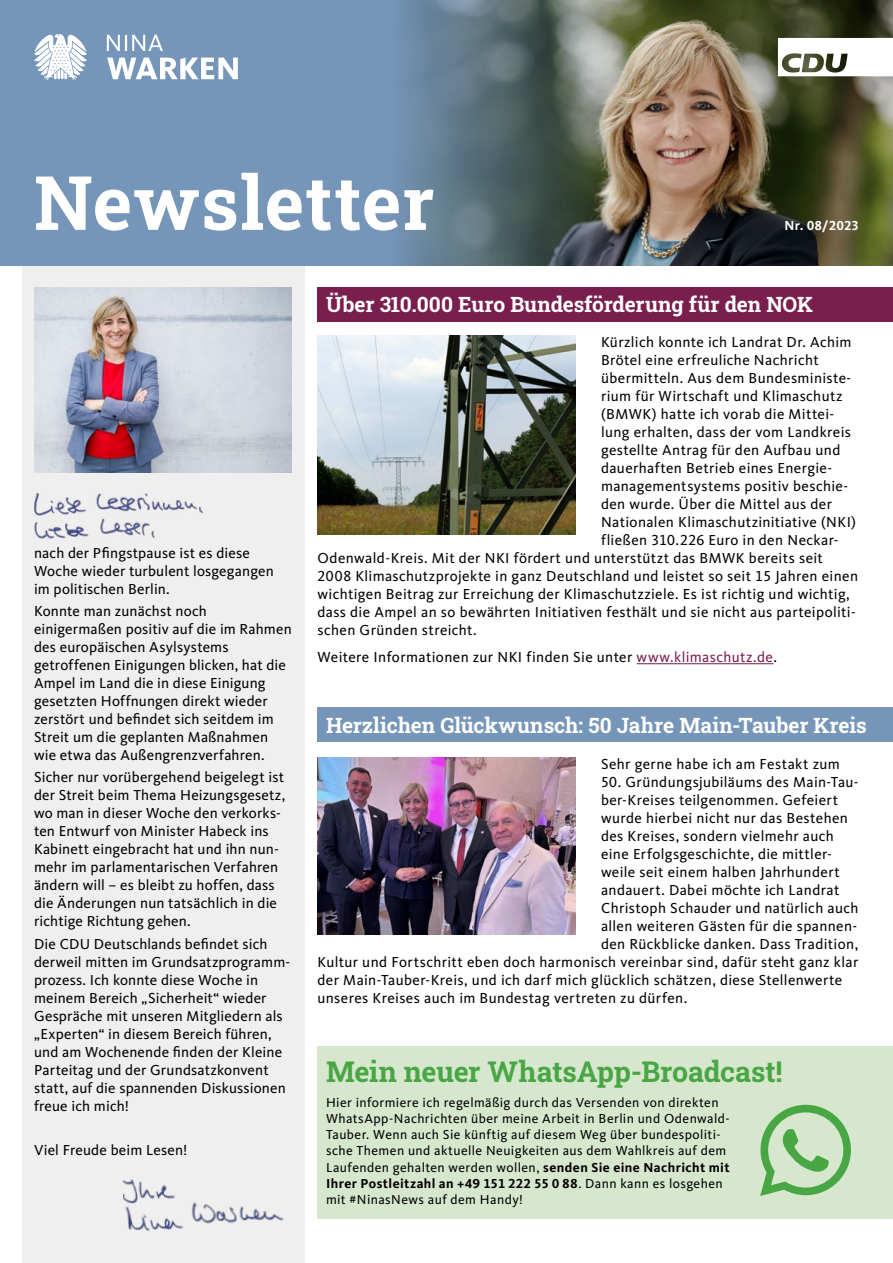
<style>
.page{position:relative;width:893px;height:1263px;background:#fff}
.page>*{position:absolute;margin:0;border:0;box-sizing:border-box;transform-origin:0 0}
.t1{font:75px "Roboto Slab";letter-spacing:.01em;color:#fff}
.t2{font:28.5px "Roboto Slab";letter-spacing:-.01em;color:#49a644}
.t3{font:21px "Roboto Slab";letter-spacing:-.005em;color:#fff}
.t4{font:15px/18px "CDU Kievit Tab";letter-spacing:.02em;color:#000}
.t5{font:13.5px/16.2px "CDU Kievit Tab";letter-spacing:.03em;color:#000}
.t6{font:700 13.5px "CDU Kievit Tab";letter-spacing:.04em;color:#fff}
.s1{color:#7a1e4e}
.s2{font-weight:700}
</style>
<div class="page">
<div style="left:317px;top:1046px;width:576px;height:172px;background:#d7e7ce"></div>
<div style="left:317px;top:287px;width:576px;height:35px;background:#7a1e4e"></div>
<div style="left:317px;top:707px;width:576px;height:35px;background:#7696b9"></div>
<div style="left:22px;top:244px;width:283px;height:1019px;background:#efefef"></div>
<img style="left:34px;top:493px;width:169px;height:45px">
<img style="left:122px;top:1179px;width:162px;height:52px">
<hr style="left:637px;top:663px;width:137px;height:1px;background:#7a1e4e">
<img style="left:317px;top:336px;width:258px;height:198px">
<img style="left:317px;top:757px;width:258px;height:178px">
<svg style="left:760px;top:1105px;width:91px;height:91px"></svg>
<img style="left:34px;top:287px;width:258px;height:185px">
<img style="left:0;top:0;width:893px;height:266px">
<svg style="left:34px;top:34px;width:53px;height:46px"></svg>
<svg style="left:107px;top:58px;width:131px;height:21px"></svg>
<svg style="left:107px;top:35px;width:56px;height:16px"></svg>
<svg style="left:778px;top:38px;width:115px;height:38px"></svg>
<p class="t1" style="left:34px;top:151px;width:402px">Newsletter</p>
<p class="t6" style="left:784px;top:217px;width:76px">Nr. 08/2023</p>
<p class="t4" style="left:34px;top:544px;width:241px">nach der Pfingstpause ist es diese<br>Woche wieder turbulent losgegangen im politischen Berlin.</p>
<p class="t4" style="left:34px;top:602px;width:259px">Konnte man zunächst noch einigermaßen positiv auf die im Rahmen des europäischen Asylsystems getroffenen Einigungen blicken, hat die Ampel im Land die in diese Einigung gesetzten Hoffnungen direkt wieder zerstört und befindet sich seitdem im Streit um die geplanten Maßnahmen wie etwa das Außengrenzverfahren.</p>
<p class="t4" style="left:34px;top:768px;width:253px">Sicher nur vorübergehend beigelegt ist der Streit beim Thema Heizungsgesetz, wo man in dieser Woche den verkorks&shy;ten Entwurf von Minister Habeck ins Kabinett eingebracht hat und ihn nun&shy;mehr im parlamentarischen Verfahren ändern will – es bleibt zu hoffen, dass die Änderungen nun tatsächlich in die richtige Richtung gehen.</p>
<p class="t4" style="left:34px;top:935px;width:258px">Die CDU Deutschlands befindet sich derweil mitten im Grundsatzprogramm&shy;prozess. Ich konnte diese Woche in meinem Bereich „Sicherheit“ wieder Gespräche mit unseren Mitgliedern als „Experten“ in diesem Bereich führen, und am Wochenende finden der Kleine Parteitag und der Grundsatzkonvent statt, auf die spannenden Diskussionen freue ich mich!</p>
<p class="t4" style="left:34px;top:1141px;width:155px">Viel Freude beim Lesen!</p>
<p class="t3" style="left:326px;top:290px;width:488px">Über 310.000 Euro Bundesförderung für den NOK</p>
<p class="t4" style="left:601px;top:333px;width:252px">Kürzlich konnte ich Landrat Dr. Achim</p>
<p class="t4" style="left:601px;top:351px;width:219px">Brötel eine erfreuliche Nachricht</p>
<p class="t4" style="left:601px;top:369px;width:252px">übermitteln. Aus dem Bundesministe-</p>
<p class="t4" style="left:601px;top:387px;width:243px">rium für Wirtschaft und Klimaschutz</p>
<p class="t4" style="left:601px;top:405px;width:235px">(BMWK) hatte ich vorab die Mittei-</p>
<p class="t4" style="left:601px;top:423px;width:251px">lung erhalten, dass der vom Landkreis</p>
<p class="t4" style="left:601px;top:441px;width:241px">gestellte Antrag für den Aufbau und</p>
<p class="t4" style="left:601px;top:459px;width:233px">dauerhaften Betrieb eines Energie-</p>
<p class="t4" style="left:601px;top:477px;width:249px">managementsystems positiv beschie-</p>
<p class="t4" style="left:601px;top:495px;width:232px">den wurde. Über die Mittel aus der</p>
<p class="t4" style="left:601px;top:513px;width:257px">Nationalen Klimaschutzinitiative (NKI)</p>
<p class="t4" style="left:601px;top:531px;width:239px">fließen 310.226 Euro in den Neckar-</p>
<p class="t4" style="left:317px;top:549px;width:507px">Odenwald-Kreis. Mit der NKI fördert und unterstützt das BMWK bereits seit</p>
<p class="t4" style="left:317px;top:567px;width:542px">2008 Klimaschutzprojekte in ganz Deutschland und leistet so seit 15 Jahren einen</p>
<p class="t4" style="left:317px;top:585px;width:534px">wichtigen Beitrag zur Erreichung der Klimaschutzziele. Es ist richtig und wichtig,</p>
<p class="t4" style="left:317px;top:603px;width:540px">dass die Ampel an so bewährten Initiativen festhält und sie nicht aus parteipoliti-</p>
<p class="t4" style="left:317px;top:621px;width:161px">schen Gründen streicht.</p>
<p class="t4" style="left:317px;top:648px;width:461px">Weitere Informationen zur NKI finden Sie unter <span class="s1">www.klimaschutz.de</span>.</p>
<p class="t3" style="left:326px;top:710px;width:542px">Herzlichen Glückwunsch: 50 Jahre Main-Tauber Kreis</p>
<p class="t4" style="left:601px;top:755px;width:240px">Sehr gerne habe ich am Festakt zum</p>
<p class="t4" style="left:601px;top:773px;width:259px">50. Gründungsjubiläums des Main-Tau-</p>
<p class="t4" style="left:601px;top:791px;width:239px">ber-Kreises teilgenommen. Gefeiert</p>
<p class="t4" style="left:601px;top:809px;width:248px">wurde hierbei nicht nur das Bestehen</p>
<p class="t4" style="left:601px;top:827px;width:234px">des Kreises, sondern vielmehr auch</p>
<p class="t4" style="left:601px;top:845px;width:232px">eine Erfolgsgeschichte, die mittler-</p>
<p class="t4" style="left:601px;top:863px;width:240px">weile seit einem halben Jahrhundert</p>
<p class="t4" style="left:601px;top:881px;width:240px">andauert. Dabei möchte ich Landrat</p>
<p class="t4" style="left:601px;top:899px;width:259px">Christoph Schauder und natürlich auch</p>
<p class="t4" style="left:601px;top:917px;width:258px">allen weiteren Gästen für die spannen-</p>
<p class="t4" style="left:601px;top:935px;width:259px">den Rückblicke danken. Dass Tradition,</p>
<p class="t4" style="left:317px;top:953px;width:542px">Kultur und Fortschritt eben doch harmonisch vereinbar sind, dafür steht ganz klar</p>
<p class="t4" style="left:317px;top:971px;width:526px">der Main-Tauber-Kreis, und ich darf mich glücklich schätzen, diese Stellenwerte</p>
<p class="t4" style="left:317px;top:989px;width:371px">unseres Kreises auch im Bundestag vertreten zu dürfen.</p>
<p class="t2" style="left:326px;top:1052px;width:458px">Mein neuer WhatsApp-Broadcast!</p>
<p class="t5" style="left:326px;top:1094px;width:405px">Hier informiere ich regelmäßig durch das Versenden von direkten WhatsApp-Nachrichten über meine Arbeit in Berlin und Odenwald-Tauber. Wenn auch Sie künftig auf diesem Weg über bundespoliti&shy;sche Themen und aktuelle Neuigkeiten aus dem Wahlkreis auf dem Laufenden gehalten werden wollen, <span class="s2">senden Sie eine Nachricht mit Ihrer Postleitzahl an +49 151 222 55 0 88</span>. Dann kann es losgehen mit #NinasNews auf dem Handy!</p>
</div>
